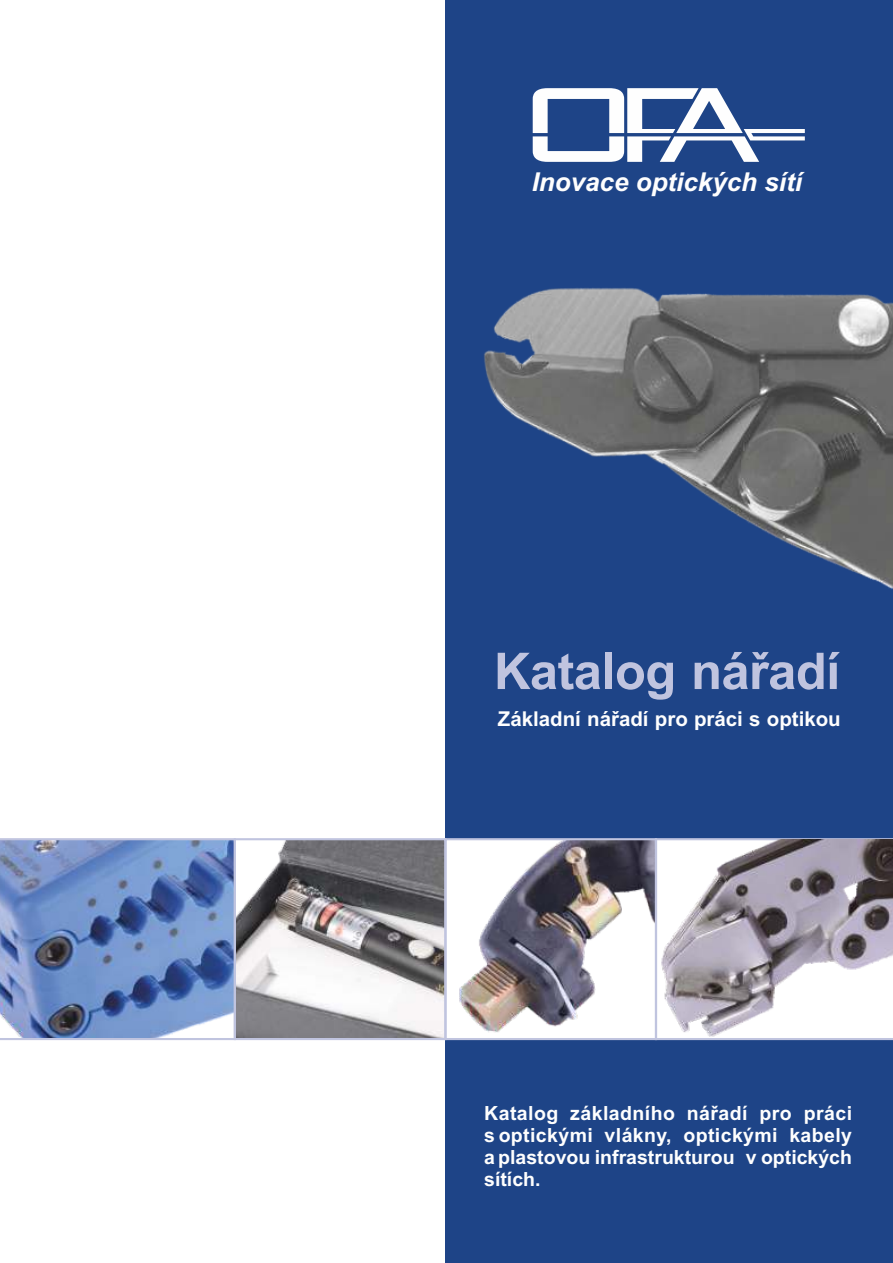
<style>
.page{position:relative;width:893px;height:1263px;background:#fff}
.page>*{position:absolute;margin:0;border:0;box-sizing:border-box;transform-origin:0 0}
.t1{font:700 50.7px "Arial";letter-spacing:-.01em;color:#c0c4df}
.t2{font:italic 700 25.95px "Arial";color:#fefefe}
.t3{font:700 20.4px "Arial";color:#fefefe}
.t4{font:700 19.5px/21.8px "Arial";color:#fefefe;text-align:justify}
</style>
<div class="page">
<img style="left:237px;top:841px;width:417px;height:196px">
<div style="left:445px;top:1039px;width:448px;height:224px;background:#1e4487"></div>
<div style="left:445px;top:0;width:448px;height:839px;background:#1e4487"></div>
<div style="left:444px;top:838px;width:213px;height:202px;border:2px solid #c0c4df"></div>
<div style="left:234px;top:838px;width:212px;height:202px;border:2px solid #c0c4df"></div>
<svg style="left:655px;top:838px;width:238px;height:202px"></svg>
<svg style="left:533px;top:88px;width:272px;height:74px"></svg>
<img style="left:0;top:838px;width:236px;height:202px">
<img style="left:658px;top:839px;width:235px;height:200px">
<img style="left:484px;top:288px;width:409px;height:301px">
<h2 class="t2" style="left:532px;top:173px;width:272px">Inovace optických sítí</h2>
<h1 class="t1" style="left:494px;top:652px;width:348px">Katalog nářadí</h1>
<p class="t3" style="left:498px;top:711px;width:344px">Základní nářadí pro práci s optikou</p>
<p class="t4" style="left:484px;top:1104px;width:369px">Katalog základního nářadí pro práci s optickými vlákny, optickými kabely a plastovou infrastrukturou v optických sítích.</p>
</div>
